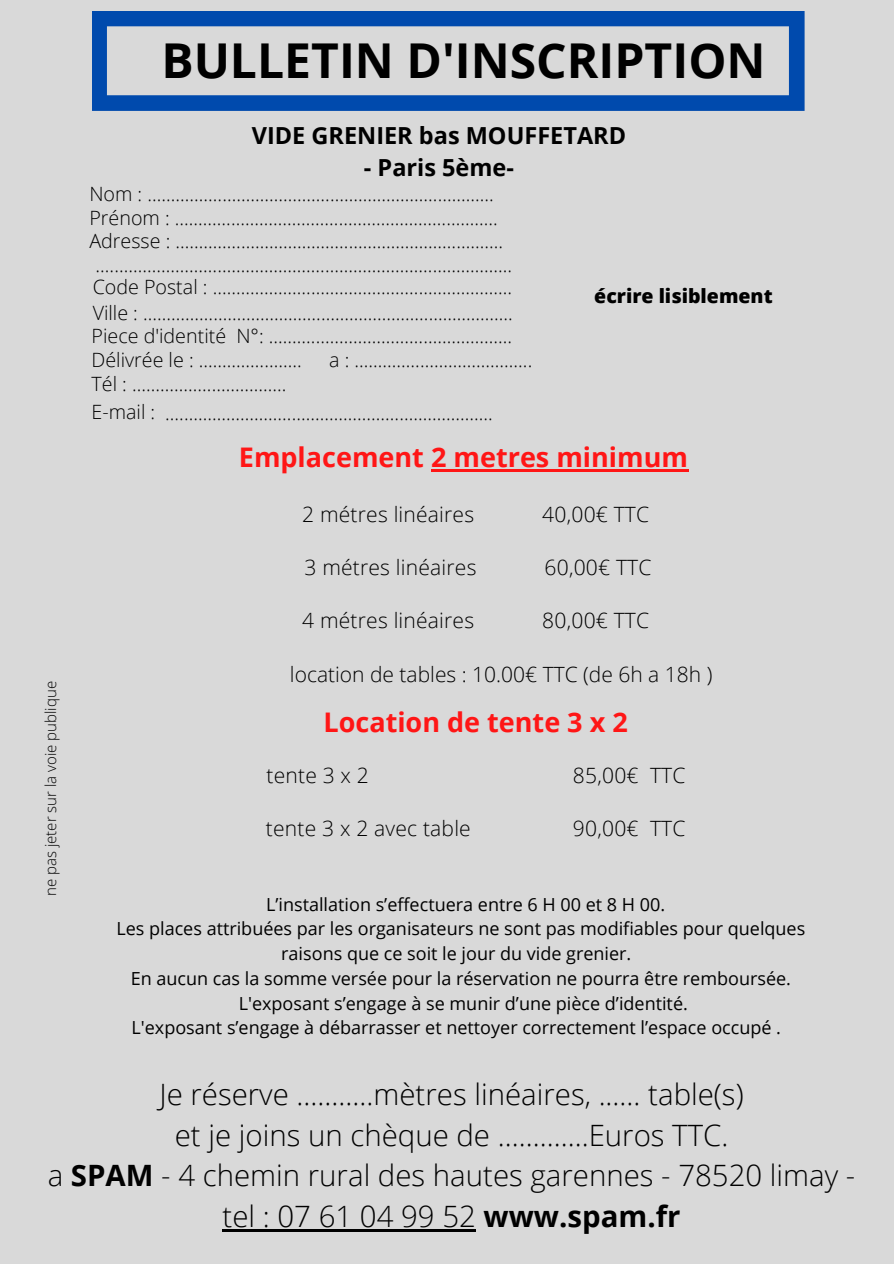
<style>
.page{position:relative;width:894px;height:1264px;background:#fff}
.page>*{position:absolute;margin:0;border:0;box-sizing:border-box;transform-origin:0 0}
.t1{font:700 48px "Open Sans";color:#000}
.t2{font:300 29.4px/40.5px "Open Sans";color:#000;text-align:center}
.t3{font:700 27px "Open Sans";color:#ff1616}
.t4{font:700 23.55px "Open Sans";color:#000}
.t5{font:300 21px "Open Sans";letter-spacing:.01em;color:#000}
.t6{font:300 19.65px "Open Sans";color:#000}
.t7{font:800 19.5px "Open Sans";color:#000}
.t8{font:18px/24.8px "Open Sans";color:#000;text-align:center}
.t9{font:300 15px "Open Sans";color:#000}
.s1{font-weight:700}
</style>
<div class="page">
<div style="left:0;top:0;width:893px;height:1263px;background:#d9d9d9"></div>
<svg style="left:92px;top:11px;width:712px;height:100px"></svg>
<hr style="left:222px;top:1228px;width:254px;height:3px;background:#000">
<hr style="left:431px;top:469px;width:257px;height:2px;background:#ff1616">
<h1 class="t1" style="left:161px;top:27px;width:605px">BULLETIN D'INSCRIPTION</h1>
<h3 class="t4" style="left:252px;top:119px;width:375px">VIDE GRENIER bas MOUFFETARD</h3>
<h3 class="t4" style="left:364px;top:151px;width:151px">- Paris 5ème-</h3>
<h4 class="t6" style="left:89px;top:180px;width:406px">Nom : ..........................................................................</h4>
<h6 class="t6" style="left:89px;top:204px;width:410px">Prénom : .....................................................................</h6>
<h6 class="t6" style="left:89px;top:227px;width:415px">Adresse : ......................................................................</h6>
<h6 class="t6" style="left:96px;top:251px;width:418px">.........................................................................................</h6>
<p class="t6" style="left:93px;top:273px;width:421px">Code Postal : ................................................................</p>
<h6 class="t6" style="left:93px;top:299px;width:421px">Ville : ...............................................................................</h6>
<h6 class="t6" style="left:92px;top:322px;width:422px">Piece d'identité N°: ....................................................</h6>
<h6 class="t6" style="left:92px;top:345px;width:211px">Délivrée le : ......................</h6>
<h5 class="t6" style="left:329px;top:345px;width:205px">a : ......................................</h5>
<h6 class="t6" style="left:92px;top:370px;width:196px">Tél : .................................</h6>
<h6 class="t6" style="left:92px;top:398px;width:65px">E-mail :</h6>
<h6 class="t6" style="left:165px;top:399px;width:329px">......................................................................</h6>
<p class="t7" style="left:594px;top:282px;width:180px">écrire lisiblement</p>
<h6 class="t3" style="left:239px;top:438px;width:450px">Emplacement 2 metres minimum</h6>
<p class="t9" style="left:40px;top:896px;width:216px;rotate:-90deg">ne pas jeter sur la voie publique</p>
<h6 class="t5" style="left:302px;top:499px;width:173px">2 métres linéaires</h6>
<h6 class="t5" style="left:542px;top:499px;width:108px">40,00€ TTC</h6>
<p class="t5" style="left:304px;top:552px;width:173px">3 métres linéaires</p>
<p class="t5" style="left:544px;top:552px;width:108px">60,00€ TTC</p>
<h2 class="t5" style="left:302px;top:606px;width:173px">4 métres linéaires</h2>
<h2 class="t5" style="left:542px;top:606px;width:108px">80,00€ TTC</h2>
<h6 class="t5" style="left:290px;top:660px;width:424px">location de tables : 10.00€ TTC (de 6h a 18h )</h6>
<p class="t3" style="left:323px;top:702px;width:306px">Location de tente 3 x 2</p>
<p class="t5" style="left:266px;top:760px;width:104px">tente 3 x 2</p>
<p class="t5" style="left:573px;top:760px;width:114px">85,00€ TTC</p>
<p class="t5" style="left:266px;top:813px;width:206px">tente 3 x 2 avec table</p>
<p class="t5" style="left:573px;top:813px;width:114px">90,00€ TTC</p>
<h6 class="t8" style="left:266px;top:891px;width:400px">L’installation s’effectuera entre 6 H 00 et 8 H 00.</h6>
<h2 class="t8" style="left:116px;top:916px;width:690px">Les places attribuées par les organisateurs ne sont pas modifiables pour quelques raisons que ce soit le jour du vide grenier.</h2>
<h6 class="t8" style="left:131px;top:965px;width:661px">En aucun cas la somme versée pour la réservation ne pourra être remboursée.</h6>
<h6 class="t8" style="left:238px;top:990px;width:450px">L'exposant s’engage à se munir d’une pièce d’identité.</h6>
<p class="t8" style="left:131px;top:1015px;width:650px">L'exposant s’engage à débarrasser et nettoyer correctement l’espace occupé .</p>
<h6 class="t2" style="left:48px;top:1073px;width:808px">Je réserve ...........mètres linéaires, ...... table(s)<br>et je joins un chèque de .............Euros TTC.<br>a <span class="s1">SPAM</span> - 4 chemin rural des hautes garennes - 78520 limay - tel : 07 61 04 99 52 <span class="s1">www.spam.fr</span></h6>
</div>
